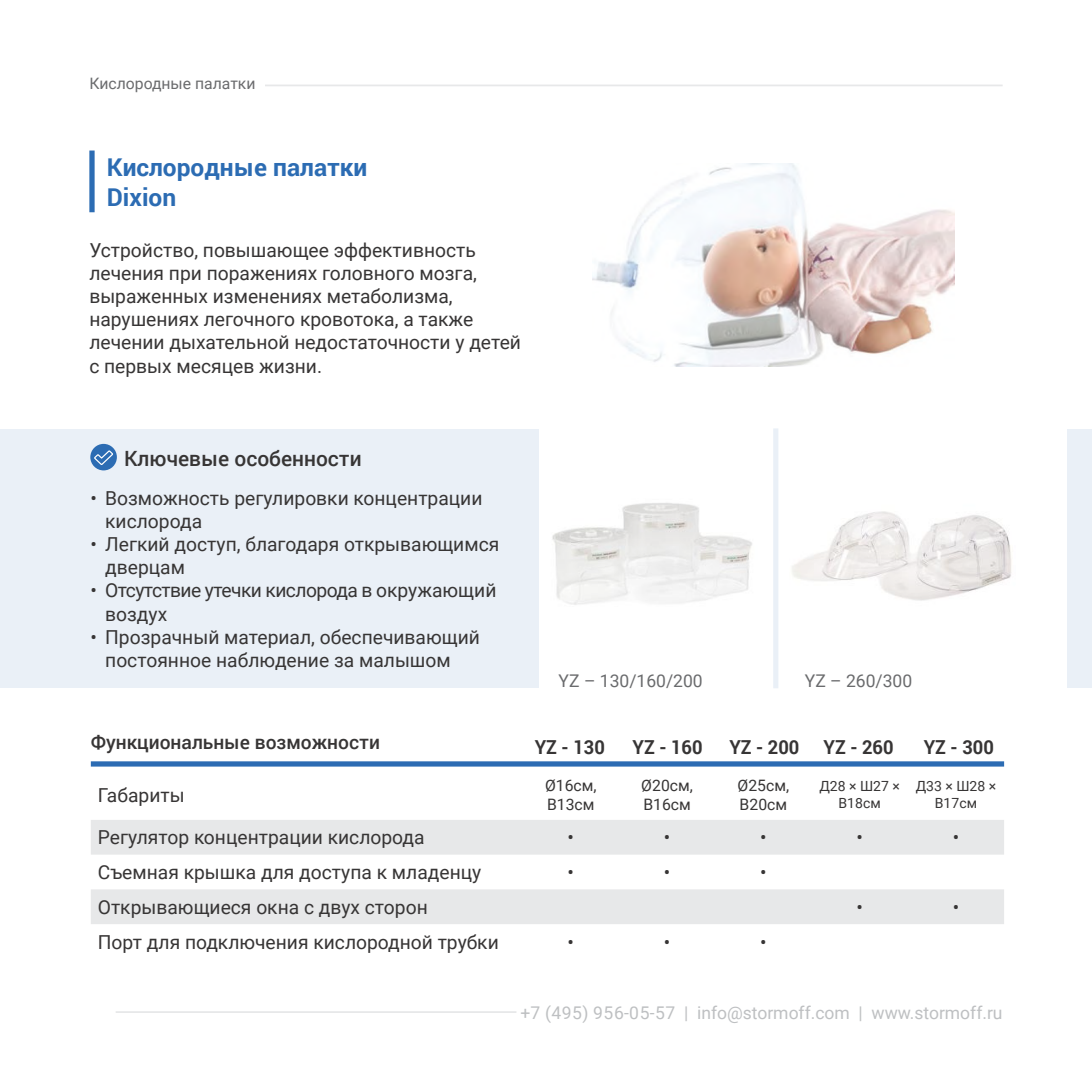
<style>
.page{position:relative;width:1092px;height:1092px;background:#fff}
.page>*{position:absolute;margin:0;border:0;box-sizing:border-box;transform-origin:0 0}
.t1{font:700 24.5px/29.4px "Roboto";color:#2c6cb3}
.t2{font:500 21px "Roboto";color:#373535}
.t3{font:19.25px/23.1px "Roboto";color:#373535}
.t4{font:19.25px/23.1px "Roboto";letter-spacing:-.03em;color:#373535}
.t5{font:700 19.25px "Roboto";color:#373535;scale:.95 1}
.t6{font:500 19.25px "Roboto";color:#373535}
.t7{font:17.5px "Roboto";color:#bec0c2}
.t8{font:17.5px "Roboto";color:#6a6b6d}
.t9{font:15.75px/18.9px "Roboto";color:#373535}
.t10{font:15.75px "Roboto";color:#6a6b6d}
.t11{font:14px/16.8px "Roboto";color:#373535;text-align:center}
</style>
<div class="page">
<hr style="left:116px;top:1011px;width:400px;height:1px;background:#e7e8e9">
<hr style="left:265px;top:85px;width:737px;height:1px;background:#e7e8e9">
<div style="left:89px;top:150px;width:6px;height:62px;background:#2c6cb3"></div>
<div style="left:0;top:429px;width:538px;height:259px;background:#eaf0f7"></div>
<div style="left:90px;top:444px;width:27px;height:26px;background:#2c6cb3;border-radius:50%"></div>
<svg style="left:93px;top:450px;width:21px;height:16px"></svg>
<div style="left:773px;top:428px;width:5px;height:260px;background:#eaf0f7"></div>
<img style="left:792px;top:511px;width:220px;height:90px">
<img style="left:552px;top:503px;width:200px;height:102px">
<img style="left:592px;top:163px;width:362px;height:203px">
<svg style="left:91px;top:820px;width:913px;height:104px;fill:#e7e8e9"></svg>
<div style="left:91px;top:761px;width:913px;height:5px;background:#2c6cb3"></div>
<div style="left:1067px;top:429px;width:24px;height:259px;background:#eaf0f7"></div>
<p class="t10" style="left:89px;top:72px;width:168px">Кислородные палатки</p>
<p class="t1" style="left:107px;top:152px;width:262px">Кислородные палатки<br>Dixion</p>
<p class="t3" style="left:89px;top:238px;width:433px">Устройство, повышающее эффективность лечения при поражениях головного мозга, выраженных изменениях метаболизма, нарушениях легочного кровотока, а также лечении дыхательной недостаточности у детей с первых месяцев жизни.</p>
<p class="t2" style="left:124px;top:443px;width:239px">Ключевые особенности</p>
<p class="t3" style="left:105px;top:486px;width:379px;text-indent:-15px">• Возможность регулировки концентрации кислорода</p>
<p class="t3" style="left:105px;top:532px;width:395px;text-indent:-15px">• Легкий доступ, благодаря открывающимся дверцам</p>
<p class="t4" style="left:105px;top:578px;width:393px;text-indent:-15px">• Отсутствие утечки кислорода в окружающий воздух</p>
<p class="t3" style="left:105px;top:624px;width:376px;text-indent:-15px">• Прозрачный материал, обеспечивающий постоянное наблюдение за малышом</p>
<p class="t8" style="left:558px;top:668px;width:146px">YZ – 130/160/200</p>
<p class="t8" style="left:804px;top:668px;width:109px">YZ – 260/300</p>
<p class="t6" style="left:91px;top:728px;width:291px">Функциональные возможности</p>
<p class="t5" style="left:534px;top:733px;width:75px">YZ - 130</p>
<p class="t5" style="left:632px;top:733px;width:75px">YZ - 160</p>
<p class="t5" style="left:729px;top:733px;width:174px">YZ - 200 YZ - 260</p>
<p class="t5" style="left:923px;top:733px;width:75px">YZ - 300</p>
<p class="t3" style="left:98px;top:782px;width:88px">Габариты</p>
<p class="t9" style="left:545px;top:775px;width:53px">Ø16см,<br>В13см</p>
<p class="t9" style="left:641px;top:775px;width:53px">Ø20см,<br>В16см</p>
<p class="t9" style="left:737px;top:775px;width:53px">Ø25см,<br>В20см</p>
<p class="t11" style="left:819px;top:777px;width:82px">Д28 × Ш27 ×<br>В18см</p>
<p class="t11" style="left:915px;top:777px;width:82px">Д33 × Ш28 ×<br>В17см</p>
<p class="t3" style="left:98px;top:825px;width:328px">Регулятор концентрации кислорода</p>
<p class="t3" style="left:567px;top:825px;width:8px">•</p>
<p class="t3" style="left:663px;top:825px;width:8px">•</p>
<p class="t3" style="left:760px;top:825px;width:8px">•</p>
<p class="t3" style="left:856px;top:825px;width:8px">•</p>
<p class="t3" style="left:952px;top:825px;width:8px">•</p>
<p class="t3" style="left:98px;top:860px;width:385px">Съемная крышка для доступа к младенцу</p>
<p class="t3" style="left:567px;top:860px;width:8px">•</p>
<p class="t3" style="left:663px;top:860px;width:8px">•</p>
<p class="t3" style="left:760px;top:860px;width:8px">•</p>
<p class="t3" style="left:98px;top:894px;width:331px">Открывающиеся окна с двух сторон</p>
<p class="t3" style="left:856px;top:894px;width:8px">•</p>
<p class="t3" style="left:952px;top:894px;width:8px">•</p>
<p class="t3" style="left:98px;top:929px;width:402px">Порт для подключения кислородной трубки</p>
<p class="t3" style="left:567px;top:929px;width:8px">•</p>
<p class="t3" style="left:663px;top:929px;width:8px">•</p>
<p class="t3" style="left:760px;top:929px;width:8px">•</p>
<p class="t7" style="left:520px;top:1000px;width:483px">+7 (495) 956-05-57 | info@stormoff.com | www.stormoff.ru</p>
</div>
